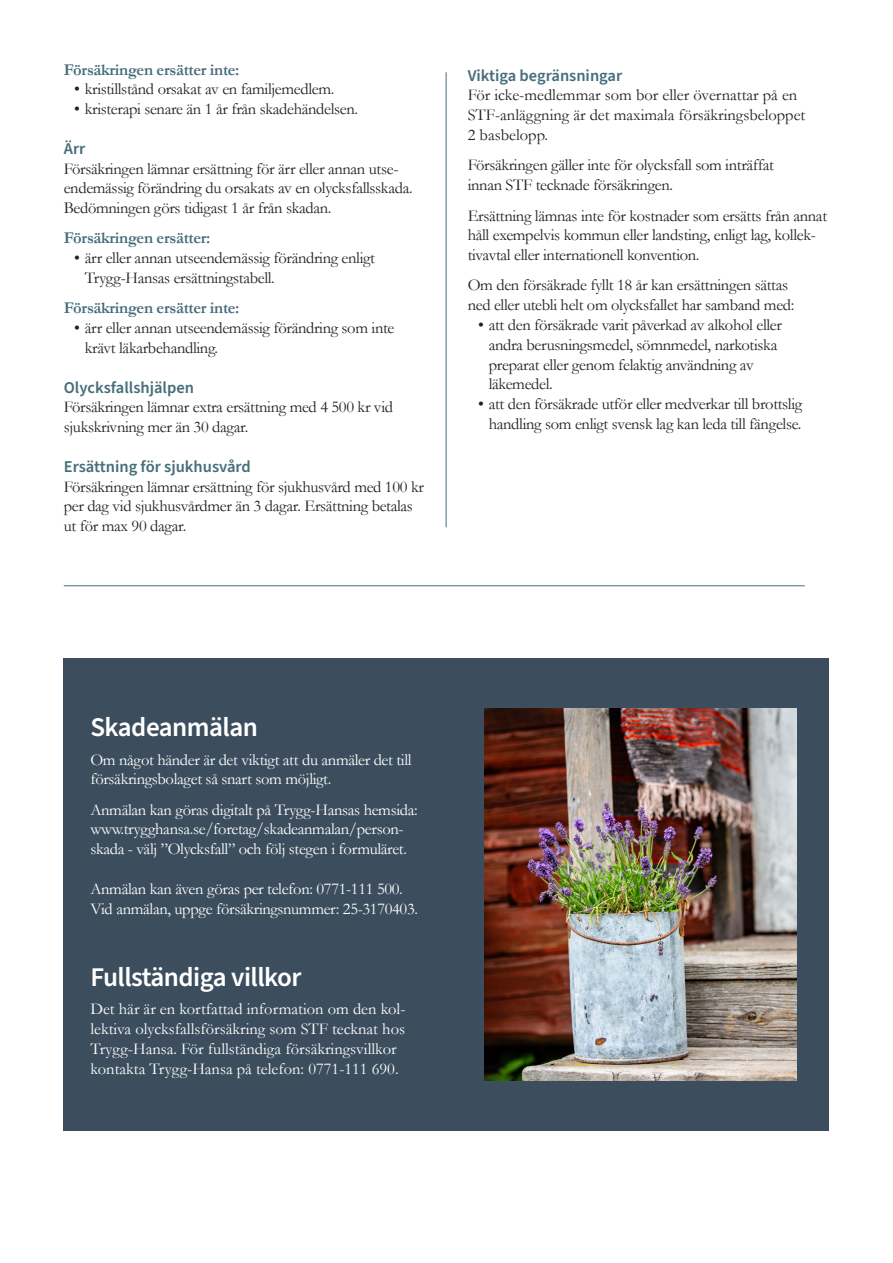
<style>
.page{position:relative;width:893px;height:1263px;background:#fff}
.page>*{position:absolute;margin:0;border:0;box-sizing:border-box;transform-origin:0 0}
.t1{font:600 27px "Source Sans Pro";letter-spacing:-.02em;color:#fff}
.t2{font:16.5px/19.8px "Garamond";letter-spacing:-.02em;color:#231f20}
.t3{font:16.5px/19.8px "Garamond";letter-spacing:-.02em;color:#fff}
.t4{font:16.5px/19.8px "Garamond";color:#fff}
.t5{font:16.5px/19.8px "Garamond";color:#231f20}
.t6{font:700 16.5px "Garamond";letter-spacing:-.02em;color:#456d7a}
.t7{font:600 16.5px "Source Sans Pro";color:#456d7a}
</style>
<div class="page">
<hr style="left:446px;top:72px;width:1px;height:455px;background:#456d7a">
<div style="left:64px;top:658px;width:765px;height:472px;background:#3c4e5d"></div>
<img style="left:485px;top:708px;width:312px;height:372px">
<hr style="left:64px;top:585px;width:741px;height:1px;background:#456d7a">
<p class="t6" style="left:64px;top:58px;width:177px">Försäkringen ersätter inte:</p>
<p class="t2" style="left:74px;top:79px;width:262px">• kristillstånd orsakat av en familjemedlem.</p>
<p class="t2" style="left:74px;top:99px;width:285px">• kristerapi senare än 1 år från skadehändelsen.</p>
<p class="t7" style="left:64px;top:137px;width:23px">Ärr</p>
<p class="t2" style="left:64px;top:158px;width:350px">Försäkringen lämnar ersättning för ärr eller annan utse&shy;endemässig förändring du orsakats av en olycksfallsskada.<br>Bedömningen görs tidigast 1 år från skadan.</p>
<p class="t6" style="left:64px;top:227px;width:148px">Försäkringen ersätter:</p>
<p class="t2" style="left:85px;top:248px;width:292px;text-indent:-10px">• ärr eller annan utseendemässig förändring enligt<br>Trygg-Hansas ersättningstabell.</p>
<p class="t6" style="left:64px;top:297px;width:177px">Försäkringen ersätter inte:</p>
<p class="t2" style="left:85px;top:318px;width:311px;text-indent:-10px">• ärr eller annan utseendemässig förändring som inte krävt läkarbehandling.</p>
<p class="t7" style="left:64px;top:376px;width:132px">Olycksfallshjälpen</p>
<p class="t2" style="left:64px;top:397px;width:331px">Försäkringen lämnar extra ersättning med 4 500 kr vid sjukskrivning mer än 30 dagar.</p>
<p class="t7" style="left:64px;top:455px;width:189px">Ersättning för sjukhusvård</p>
<p class="t2" style="left:64px;top:476px;width:362px">Försäkringen lämnar ersättning för sjukhusvård med 100 kr per dag vid sjukhusvårdmer än 3 dagar. Ersättning betalas ut för max 90 dagar.</p>
<p class="t7" style="left:468px;top:64px;width:156px">Viktiga begränsningar</p>
<p class="t5" style="left:468px;top:85px;width:339px">För icke-medlemmar som bor eller övernattar på en<br>STF-anläggning är det maximala försäkringsbeloppet<br>2 basbelopp.</p>
<p class="t2" style="left:468px;top:155px;width:308px">Försäkringen gäller inte för olycksfall som inträffat innan STF tecknade försäkringen.</p>
<p class="t2" style="left:468px;top:205px;width:361px">Ersättning lämnas inte för kostnader som ersätts från annat håll exempelvis kommun eller landsting, enligt lag, kollek&shy;tivavtal eller internationell konvention.</p>
<p class="t2" style="left:468px;top:275px;width:328px">Om den försäkrade fyllt 18 år kan ersättningen sättas ned eller utebli helt om olycksfallet har samband med:</p>
<p class="t2" style="left:489px;top:314px;width:295px;text-indent:-10px">• att den försäkrade varit påverkad av alkohol eller andra berusningsmedel, sömnmedel, narkotiska preparat eller genom felaktig användning av läkemedel.</p>
<p class="t2" style="left:478px;top:394px;width:325px;text-align:center">• att den försäkrade utför eller medverkar till brottslig handling som enligt svensk lag kan leda till fängelse.</p>
<p class="t1" style="left:90px;top:709px;width:169px">Skadeanmälan</p>
<p class="t3" style="left:90px;top:749px;width:323px">Om något händer är det viktigt att du anmäler det till försäkringsbolaget så snart som möjligt.</p>
<p class="t3" style="left:90px;top:799px;width:329px">Anmälan kan göras digitalt på Trygg-Hansas hemsida: www.trygghansa.se/foretag/skadeanmalan/person&shy;skada - välj ”Olycksfall” och följ stegen i formuläret.</p>
<p class="t3" style="left:90px;top:878px;width:329px">Anmälan kan även göras per telefon: 0771-111 500.<br>Vid anmälan, uppge försäkringsnummer: 25-3170403.</p>
<p class="t1" style="left:90px;top:959px;width:213px">Fullständiga villkor</p>
<p class="t4" style="left:90px;top:999px;width:317px">Det här är en kortfattad information om den kol&shy;lektiva olycksfallsförsäkring som STF tecknat hos Trygg-Hansa. För fullständiga försäkringsvillkor kontakta Trygg-Hansa på telefon: 0771-111 690.</p>
</div>
